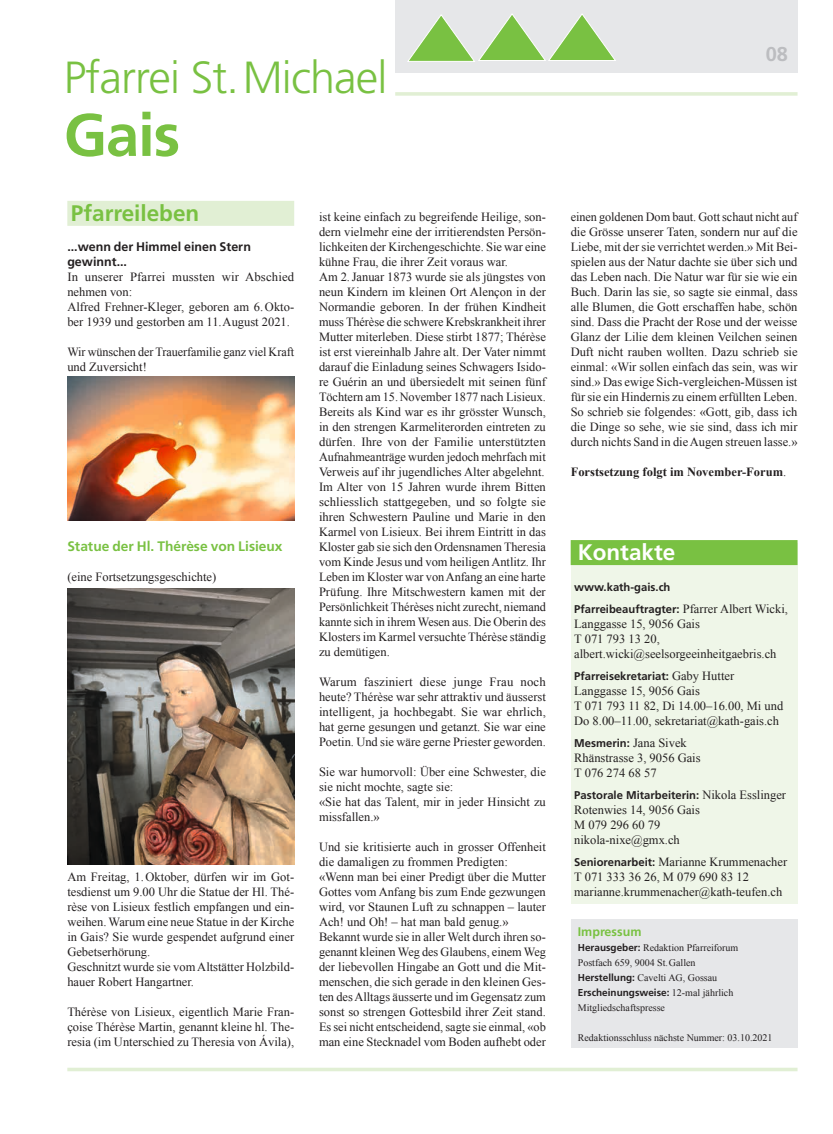
<style>
.page{position:relative;width:833px;height:1134px;background:#fff}
.page>*{position:absolute;margin:0;border:0;box-sizing:border-box;transform-origin:0 0}
.t1{font:700 60px "Frutiger LT Std";color:#79c142}
.t2{font:300 45px "Frutiger LT Std";letter-spacing:-.02em;color:#79c142}
.t3{font:700 22.5px "Frutiger LT Std";color:#79c142}
.t4{font:700 22.5px "Frutiger LT Std";color:#fff}
.t5{font:700 20px "Frutiger LT Std";color:#bcbdc0}
.t6{font:700 13.75px "Frutiger LT Std";color:#79c142}
.t7{font:12.5px/15px "Times New Roman";color:#231f20}
.t8{font:700 12.5px/15px "Frutiger LT Std";color:#231f20}
.t9{font:700 12.5px "Times New Roman";color:#231f20}
.t10{font:700 12.5px "Frutiger LT Std";color:#79c142}
.t11{font:700 11.25px/22.1px "Frutiger LT Std";color:#231f20}
.t12{font:10px/15px "Times New Roman";color:#231f20}
.t13{font:700 10px "Frutiger LT Std";color:#231f20}
.s1{font-weight:400}
.s2{font-family:"Times New Roman";font-weight:400;font-size:12.5px}
.s3{font-family:"Frutiger LT Std";font-weight:700;font-size:11.25px}
.s4{font-family:"Frutiger LT Std";font-weight:700}
.s5{font-family:"Times New Roman";font-weight:400}
</style>
<div class="page">
<div style="left:395px;top:0;width:402px;height:73px;background:#e6e7e9"></div>
<hr style="left:395px;top:92px;width:402px;height:4px;background:#e1efd4">
<svg style="left:407px;top:14px;width:209px;height:48px"></svg>
<hr style="left:67px;top:1068px;width:730px;height:3px;background:#e1efd4">
<div style="left:67px;top:201px;width:227px;height:25px;background:#e1efd4"></div>
<img style="left:67px;top:377px;width:227px;height:143px">
<img style="left:67px;top:588px;width:227px;height:277px">
<div style="left:570px;top:920px;width:227px;height:128px;background:#e6e7e9"></div>
<div style="left:570px;top:543px;width:227px;height:360px;background:#eff6e8"></div>
<div style="left:570px;top:540px;width:227px;height:25px;background:#79c142"></div>
<h2 class="t2" style="left:64px;top:52px;width:325px">Pfarrei St.Michael</h2>
<h1 class="t1" style="left:64px;top:100px;width:118px">Gais</h1>
<h3 class="t3" style="left:71px;top:199px;width:130px">Pfarreileben</h3>
<p class="t8" style="left:67px;top:239px;width:185px">...wenn der Himmel einen Stern gewinnt...</p>
<p class="t7" style="left:67px;top:269px;width:228px">In unserer Pfarrei mussten wir Abschied nehmen von:<br>Alfred Frehner-Kleger, geboren am 6.Okto&shy;ber 1939 und gestorben am 11.August 2021.</p>
<p class="t7" style="left:67px;top:344px;width:228px">Wir wünschen der Trauerfamilie ganz viel Kraft und Zuversicht!</p>
<p class="t6" style="left:67px;top:538px;width:217px">Statue der Hl. Thérèse von Lisieux</p>
<p class="t7" style="left:67px;top:569px;width:150px">(eine Fortsetzungsgeschichte)</p>
<p class="t7" style="left:67px;top:869px;width:228px">Am Freitag, 1.Oktober, dürfen wir im Got&shy;tesdienst um 9.00 Uhr die Statue der Hl. Thé&shy;rèse von Lisieux festlich empfangen und ein&shy;weihen. Warum eine neue Statue in der Kirche in Gais? Sie wurde gespendet aufgrund einer Gebetserhörung.<br>Geschnitzt wurde sie vom Altstätter Holzbild&shy;hauer Robert Hangartner.</p>
<p class="t7" style="left:67px;top:1004px;width:228px;text-align:justify">Thérèse von Lisieux, eigentlich Marie Fran&shy;çoise Thérèse Martin, genannt kleine hl. The&shy;resia (im Unterschied zu Theresia von Ávila),</p>
<p class="t7" style="left:319px;top:209px;width:228px">ist keine einfach zu begreifende Heilige, son&shy;dern vielmehr eine der irritierendsten Persön&shy;lichkeiten der Kirchengeschichte. Sie war eine kühne Frau, die ihrer Zeit voraus war.<br>Am 2.Januar 1873 wurde sie als jüngstes von neun Kindern im kleinen Ort Alençon in der Normandie geboren. In der frühen Kindheit muss Thérèse die schwere Krebskrankheit ihrer Mutter miterleben. Diese stirbt 1877; Thérèse ist erst viereinhalb Jahre alt. Der Vater nimmt darauf die Einladung seines Schwagers Isido&shy;re Guérin an und übersiedelt mit seinen fünf Töchtern am 15.November 1877 nach Lisieux.<br>Bereits als Kind war es ihr grösster Wunsch, in den strengen Karmeliterorden eintreten zu dürfen. Ihre von der Familie unterstützten Aufnahmeanträge wurden jedoch mehrfach mit Verweis auf ihr jugendliches Alter abgelehnt.<br>Im Alter von 15 Jahren wurde ihrem Bitten schliesslich stattgegeben, und so folgte sie ihren Schwestern Pauline und Marie in den Karmel von Lisieux. Bei ihrem Eintritt in das Kloster gab sie sich den Ordensnamen Theresia vom Kinde Jesus und vom heiligen Antlitz. Ihr Leben im Kloster war von Anfang an eine harte Prüfung. Ihre Mitschwestern kamen mit der Persönlichkeit Thérèses nicht zurecht, niemand kannte sich in ihrem Wesen aus. Die Oberin des Klosters im Karmel versuchte Thérèse ständig zu demütigen.</p>
<p class="t7" style="left:319px;top:674px;width:228px;text-align:justify">Warum fasziniert diese junge Frau noch heute? Thérèse war sehr attraktiv und äusserst intelligent, ja hochbegabt. Sie war ehrlich, hat gerne gesungen und getanzt. Sie war eine Poetin. Und sie wäre gerne Priester geworden.</p>
<p class="t7" style="left:319px;top:764px;width:228px">Sie war humorvoll: Über eine Schwester, die sie nicht mochte, sagte sie:<br>«Sie hat das Talent, mir in jeder Hinsicht zu missfallen.»</p>
<p class="t7" style="left:319px;top:839px;width:228px">Und sie kritisierte auch in grosser Offenheit die damaligen zu frommen Predigten: «Wenn man bei einer Predigt über die Mutter Gottes vom Anfang bis zum Ende gezwungen wird, vor Staunen Luft zu schnappen – lauter Ach! und Oh! – hat man bald genug.» Bekannt wurde sie in aller Welt durch ihren so&shy;genannt kleinen Weg des Glaubens, einem Weg der liebevollen Hingabe an Gott und die Mit&shy;menschen, die sich gerade in den kleinen Ges&shy;ten des Alltags äusserte und im Gegensatz zum sonst so strengen Gottesbild ihrer Zeit stand.<br>Es sei nicht entscheidend, sagte sie einmal, «ob man eine Stecknadel vom Boden aufhebt oder</p>
<h3 class="t5" style="left:765px;top:42px;width:24px">08</h3>
<p class="t7" style="left:570px;top:209px;width:228px;text-align:justify">einen goldenen Dom baut. Gott schaut nicht auf die Grösse unserer Taten, sondern nur auf die Liebe, mit der sie verrichtet werden.» Mit Bei&shy;spielen aus der Natur dachte sie über sich und das Leben nach. Die Natur war für sie wie ein Buch. Darin las sie, so sagte sie einmal, dass alle Blumen, die Gott erschaffen habe, schön sind. Dass die Pracht der Rose und der weisse Glanz der Lilie dem kleinen Veilchen seinen Duft nicht rauben wollten. Dazu schrieb sie einmal: «Wir sollen einfach das sein, was wir sind.» Das ewige Sich-vergleichen-Müssen ist für sie ein Hindernis zu einem erfüllten Leben.<br>So schrieb sie folgendes: «Gott, gib, dass ich die Dinge so sehe, wie sie sind, dass ich mir durch nichts Sand in die Augen streuen lasse.»</p>
<p class="t9" style="left:570px;top:463px;width:217px">Forstsetzung folgt im November-Forum<span class="s1">.</span></p>
<h3 class="t4" style="left:578px;top:539px;width:99px">Kontakte</h3>
<p class="t11" style="left:574px;top:576px;width:215px">www.kath-gais.ch<br>Pfarreibeauftragter: <span class="s2">Pfarrer Albert Wicki,</span></p>
<p class="t7" style="left:574px;top:616px;width:204px">Langgasse 15, 9056 Gais<br>T 071 793 13 20, albert.wicki@seelsorgeeinheitgaebris.ch</p>
<p class="t11" style="left:574px;top:665px;width:161px">Pfarreisekretariat: <span class="s2">Gaby Hutter</span></p>
<p class="t7" style="left:574px;top:683px;width:211px">Langgasse 15, 9056 Gais<br>T 071 793 11 82, Di 14.00–16.00, Mi und<br>Do 8.00–11.00, sekretariat@kath-gais.ch</p>
<p class="t11" style="left:574px;top:732px;width:114px">Mesmerin: <span class="s2">Jana Sivek</span></p>
<p class="t7" style="left:574px;top:750px;width:128px">Rhänstrasse 3, 9056 Gais<br>T 076 274 68 57</p>
<p class="t11" style="left:574px;top:784px;width:213px">Pastorale Mitarbeiterin: <span class="s2">Nikola Esslinger</span></p>
<p class="t7" style="left:574px;top:802px;width:127px">Rotenwies 14, 9056 Gais<br>M 079 296 60 79 nikola-nixe@gmx.ch</p>
<p class="t7" style="left:574px;top:854px;width:214px"><span class="s3">Seniorenarbeit:</span> Marianne Krummenacher<br>T 071 333 36 26, M 079 690 83 12 marianne.krummenacher@kath-teufen.ch</p>
<p class="t10" style="left:578px;top:924px;width:65px">Impressum</p>
<p class="t12" style="left:578px;top:940px;width:162px"><span class="s4">Herausgeber:</span> Redaktion Pfarreiforum<br>Postfach 659, 9004 St. Gallen<br><span class="s4">Herstellung:</span> Cavelti AG, Gossau</p>
<p class="t13" style="left:578px;top:987px;width:157px">Erscheinungsweise: <span class="s5">12-mal jährlich</span></p>
<p class="t12" style="left:578px;top:1000px;width:89px">Mitgliedschaftspresse</p>
<p class="t12" style="left:578px;top:1030px;width:196px">Redaktionsschluss nächste Nummer: 03.10.2021</p>
</div>
